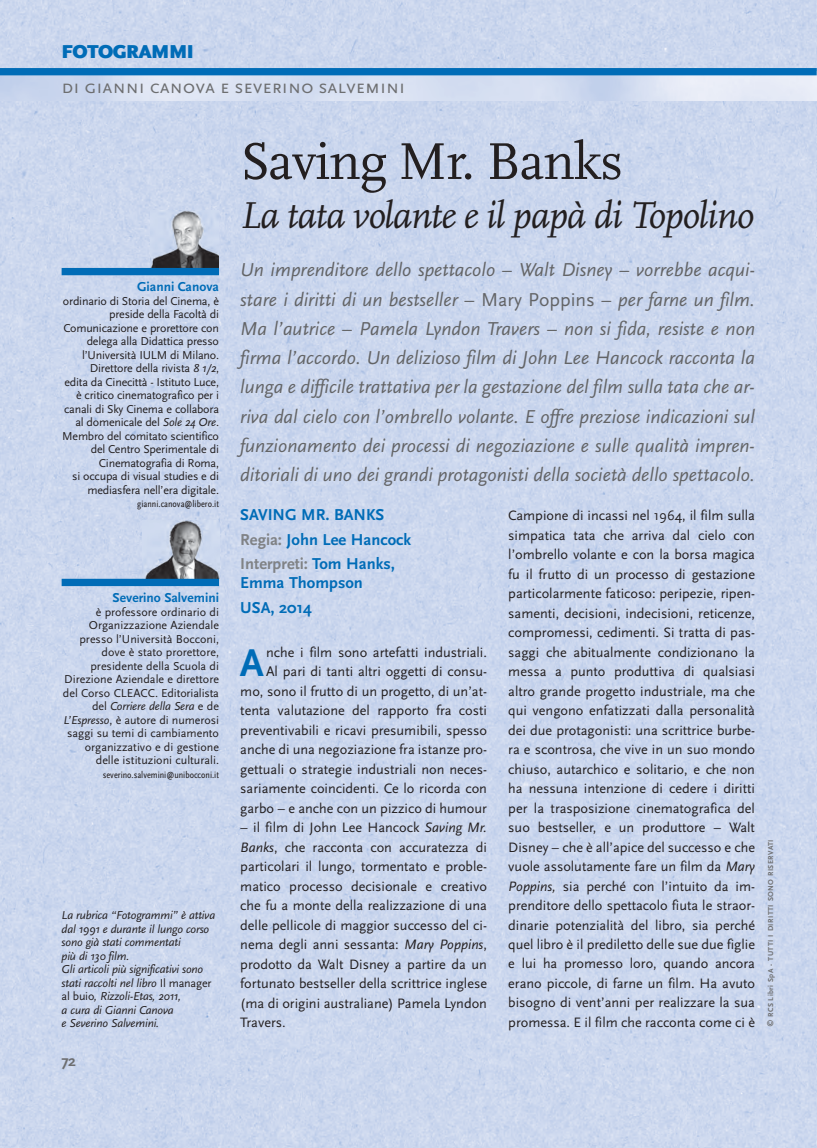
<style>
.page{position:relative;width:817px;height:1148px;background:#cbd7ed}
.page>*{position:absolute;margin:0;border:0;box-sizing:border-box;transform-origin:0 0}
.t1{font:54px "Scala";letter-spacing:-.02em;color:#231f20}
.t2{font:700 40.5px "Scala Sans";color:#006cb7}
.t3{font:italic 39px "Scala";letter-spacing:-.03em;color:#231f20}
.t4{font:italic 19.5px/29.2px "Scala Sans";color:#636466;text-align:justify}
.t5{font:19.5px "Scala Sans Caps";color:#6d6e70}
.t6{font:900 19.5px "Scala Sans";letter-spacing:-.03em;color:#006cb7}
.t7{font:700 16.5px/24.3px "Scala Sans";color:#006cb7}
.t8{font:700 15.75px "Scala Sans";color:#6d6e70}
.t9{font:14.25px/19.5px "Scala Sans";color:#231f20;text-align:justify}
.t10{font:700 13.5px "Scala Sans";color:#006cb7}
.t11{font:12px/13.5px "Scala Sans";letter-spacing:-.015em;color:#231f20;text-align:right}
.t12{font:italic 12px/13.5px "Scala Sans";letter-spacing:-.015em;color:#231f20}
.t13{font:9.75px "Scala Sans Regular Con";color:#231f20}
.t14{font:700 7.5px "Scala Sans";letter-spacing:.055em;color:#6d6e70}
.s1{font-style:italic}
.s2{font-style:normal}
.s3{color:#808285}
</style>
<div class="page">
<img style="left:150px;top:210px;width:69px;height:58px">
<div style="left:62px;top:268px;width:157px;height:7px;background:#006cb7"></div>
<svg style="left:816px;top:68px;width:1px;height:33px"></svg>
<img style="left:0;top:75px;width:816px;height:26px">
<div style="left:0;top:68px;width:816px;height:7px;background:#006cb7"></div>
<img style="left:142px;top:521px;width:77px;height:58px">
<div style="left:62px;top:579px;width:157px;height:7px;background:#006cb7"></div>
<h3 class="t6" style="left:62px;top:44px;width:134px">FOTOGRAMMI</h3>
<h3 class="t5" style="left:62px;top:75px;width:345px">di gianni canova e severino salvemini</h3>
<p class="t10" style="left:137px;top:282px;width:83px">Gianni Canova</p>
<p class="t11" style="left:62px;top:295px;width:158px">ordinario di Storia del Cinema, è preside della Facoltà di<br>Comunicazione e prorettore con delega alla Didattica presso l’Università IULM di Milano.<br>Direttore della rivista <span class="s1">8 1/2</span>,<br>edita da Cinecittà - Istituto Luce, è critico cinematografico per i canali di Sky Cinema e collabora al domenicale del <span class="s1">Sole 24 Ore</span>.<br>Membro del comitato scientifico del Centro Sperimentale di<br>Cinematografia di Roma,<br>si occupa di visual studies e di mediasfera nell’era digitale.</p>
<p class="t13" style="left:137px;top:500px;width:83px">gianni.canova@libero.it</p>
<p class="t10" style="left:113px;top:592px;width:108px">Severino Salvemini</p>
<p class="t11" style="left:63px;top:606px;width:158px">è professore ordinario di<br>Organizzazione Aziendale presso l’Università Bocconi, dove è stato prorettore, presidente della Scuola di<br>Direzione Aziendale e direttore del Corso CLEACC. Editorialista del <span class="s1">Corriere della Sera</span> e de<br><span class="s1">L’Espresso</span>, è autore di numerosi saggi su temi di cambiamento organizzativo e di gestione delle istituzioni culturali.</p>
<p class="t13" style="left:103px;top:771px;width:118px">severino.salvemini@unibocconi.it</p>
<p class="t12" style="left:62px;top:910px;width:155px">La rubrica “Fotogrammi” è attiva dal 1991 e durante il lungo corso sono già stati commentati<br>più di 130 film.<br>Gli articoli più significativi sono stati raccolti nel libro <span class="s2">Il manager al buio</span>, Rizzoli-Etas, 2011,<br>a cura di Gianni Canova<br>e Severino Salvemini.</p>
<p class="t8" style="left:62px;top:1055px;width:16px">72</p>
<h1 class="t1" style="left:240px;top:137px;width:384px">Saving Mr. Banks</h1>
<h3 class="t3" style="left:240px;top:197px;width:515px">La tata volante e il papà di Topolino</h3>
<p class="t4" style="left:240px;top:257px;width:516px">Un imprenditore dello spettacolo – Walt Disney – vorrebbe acqui&shy;stare i diritti di un bestseller – <span class="s2">Mary Poppins</span> – per farne un film.<br>Ma l’autrice – Pamela Lyndon Travers – non si fida, resiste e non firma l’accordo. Un delizioso film di John Lee Hancock racconta la lunga e difficile trattativa per la gestazione del film sulla tata che ar&shy;riva dal cielo con l’ombrello volante. E offre preziose indicazioni sul funzionamento dei processi di negoziazione e sulle qualità impren&shy;ditoriali di uno dei grandi protagonisti della società dello spettacolo.</p>
<p class="t7" style="left:240px;top:504px;width:172px">SAVING MR. BANKS<br><span class="s3">Regia:</span> John Lee Hancock<br><span class="s3">Interpreti:</span> Tom Hanks,</p>
<p class="t7" style="left:240px;top:572px;width:124px">Emma Thompson<br>USA, 2014</p>
<p class="t9" style="left:240px;top:644px;width:248px;text-align:right">nche i film sono artefatti industriali.<br>Al pari di tanti altri oggetti di consu&shy;mo, sono il frutto di un progetto, di un’at&shy;tenta valutazione del rapporto fra costi preventivabili e ricavi presumibili, spesso anche di una negoziazione fra istanze pro&shy;gettuali o strategie industriali non neces&shy;sariamente coincidenti. Ce lo ricorda con garbo – e anche con un pizzico di humour</p>
<p class="t9" style="left:240px;top:819px;width:248px">– il film di John Lee Hancock <span class="s1">Saving Mr.<br>Banks</span>, che racconta con accuratezza di particolari il lungo, tormentato e proble&shy;matico processo decisionale e creativo che fu a monte della realizzazione di una delle pellicole di maggior successo del ci&shy;nema degli anni sessanta: <span class="s1">Mary Poppins</span>, prodotto da Walt Disney a partire da un fortunato bestseller della scrittrice inglese (ma di origini australiane) Pamela Lyndon Travers.</p>
<h2 class="t2" style="left:240px;top:647px;width:26px">A</h2>
<p class="t9" style="left:508px;top:507px;width:248px">Campione di incassi nel 1964, il film sulla simpatica tata che arriva dal cielo con l’ombrello volante e con la borsa magica fu il frutto di un processo di gestazione particolarmente faticoso: peripezie, ripen&shy;samenti, decisioni, indecisioni, reticenze, compromessi, cedimenti. Si tratta di pas&shy;saggi che abitualmente condizionano la messa a punto produttiva di qualsiasi altro grande progetto industriale, ma che qui vengono enfatizzati dalla personalità dei due protagonisti: una scrittrice burbe&shy;ra e scontrosa, che vive in un suo mondo chiuso, autarchico e solitario, e che non ha nessuna intenzione di cedere i diritti per la trasposizione cinematografica del suo bestseller, e un produttore – Walt Disney – che è all’apice del successo e che vuole assolutamente fare un film da <span class="s1">Mary Poppins,</span> sia perché con l’intuito da im&shy;prenditore dello spettacolo fiuta le straor&shy;dinarie potenzialità del libro, sia perché quel libro è il prediletto delle sue due figlie e lui ha promesso loro, quando ancora erano piccole, di farne un film. Ha avuto bisogno di vent’anni per realizzare la sua promessa. E il film che racconta come ci è</p>
<p class="t14" style="left:767px;top:1027px;width:189px;rotate:-90deg">© RCS Libri SpA - TUTTI I DIRITTI SONO RISERVATI</p>
</div>
